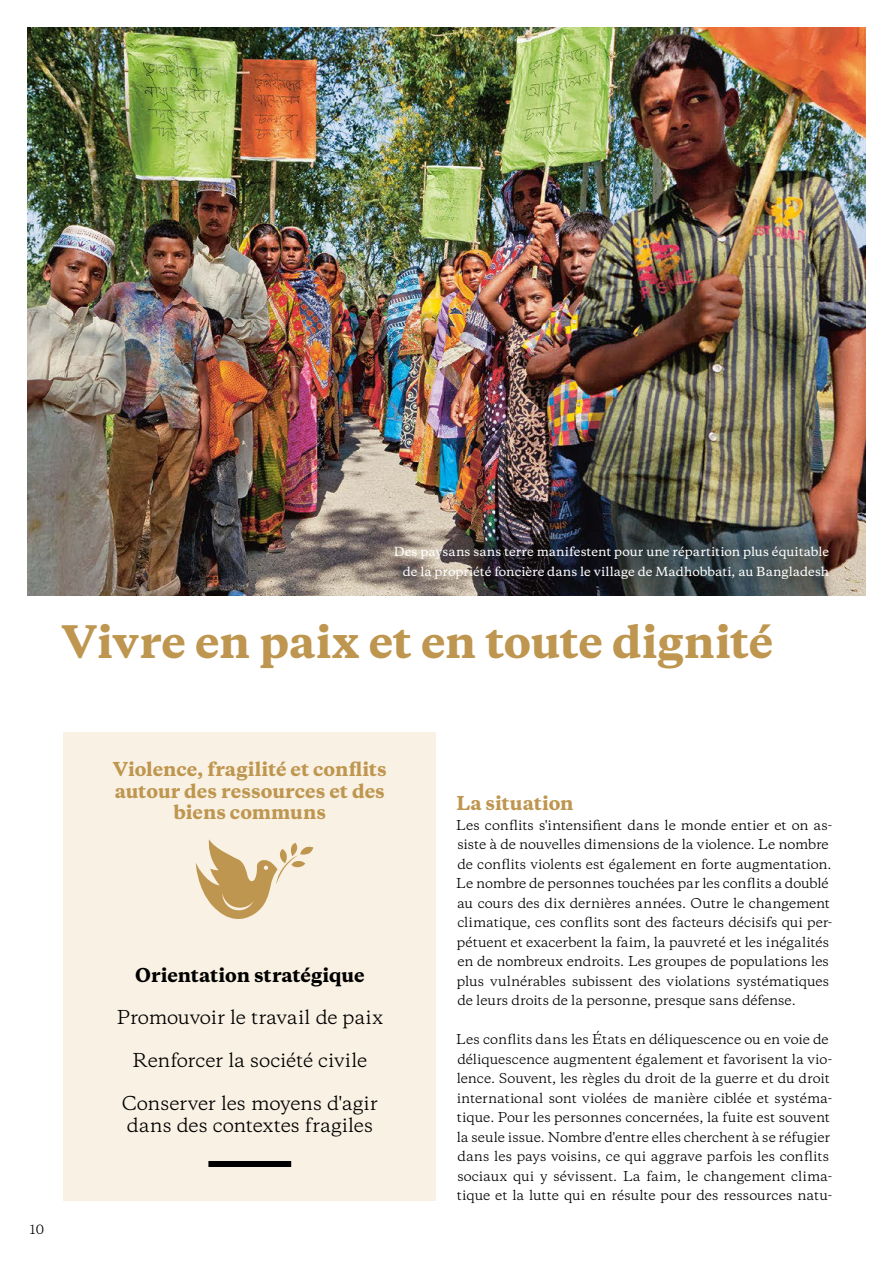
<style>
.page{position:relative;width:893px;height:1263px;background:#fff}
.page>*{position:absolute;margin:0;border:0;box-sizing:border-box;transform-origin:0 0}
.t1{font:800 42px "Galaxie Copernicus";letter-spacing:-.005em;color:#be964f}
.t2{font:18px/21.8px "Galaxie Copernicus";letter-spacing:-.005em;color:#000}
.t3{font:800 18px/21.8px "Galaxie Copernicus";color:#be964f;text-align:center}
.t4{font:800 18px "Galaxie Copernicus";color:#000}
.t5{font:12.75px/19.5px "Galaxie Copernicus";letter-spacing:-.005em;color:#000}
.t6{font:12px "Galaxie Copernicus";color:#000}
.t7{font:500 11.7px/19.5px "Galaxie Copernicus";letter-spacing:.005em;color:#fff;text-align:right}
</style>
<div class="page">
<div style="left:64px;top:732px;width:372px;height:468px;background:#f9f1e3"></div>
<svg style="left:196px;top:839px;width:117px;height:80px"></svg>
<div style="left:208px;top:1161px;width:83px;height:6px;background:#000"></div>
<img style="left:28px;top:27px;width:838px;height:569px">
<p class="t7" style="left:394px;top:542px;width:437px">Des paysans sans terre manifestent pour une répartition plus équitable de la propriété foncière dans le village de Madhobbati, au Bangladesh</p>
<h1 class="t1" style="left:62px;top:614px;width:713px">Vivre en paix et en toute dignité</h1>
<p class="t6" style="left:30px;top:1221px;width:16px">10</p>
<h2 class="t3" style="left:113px;top:758px;width:276px">Violence, fragilité et conflits autour des ressources et des biens communs</h2>
<h2 class="t4" style="left:135px;top:963px;width:231px">Orientation stratégique</h2>
<h2 class="t2" style="left:117px;top:1007px;width:268px">Promouvoir le travail de paix</h2>
<h2 class="t2" style="left:133px;top:1050px;width:236px">Renforcer la société civile</h2>
<h2 class="t2" style="left:122px;top:1092px;width:258px">Conserver les moyens d'agir dans des contextes fragiles</h2>
<h2 class="t3" style="left:456px;top:793px;width:119px">La situation</h2>
<p class="t5" style="left:456px;top:815px;width:377px">Les conflits s'intensifient dans le monde entier et on as&shy;siste à de nouvelles dimensions de la violence. Le nombre de conflits violents est également en forte augmentation.<br>Le nombre de personnes touchées par les conflits a doublé au cours des dix dernières années. Outre le changement climatique, ces conflits sont des facteurs décisifs qui per&shy;pétuent et exacerbent la faim, la pauvreté et les inégalités en de nombreux endroits. Les groupes de populations les plus vulnérables subissent des violations systématiques de leurs droits de la personne, presque sans défense.</p>
<p class="t5" style="left:456px;top:1030px;width:377px">Les conflits dans les États en déliquescence ou en voie de déliquescence augmentent également et favorisent la vio&shy;lence. Souvent, les règles du droit de la guerre et du droit international sont violées de manière ciblée et systéma&shy;tique. Pour les personnes concernées, la fuite est souvent la seule issue. Nombre d'entre elles cherchent à se réfugier dans les pays voisins, ce qui aggrave parfois les conflits sociaux qui y sévissent. La faim, le changement clima&shy;tique et la lutte qui en résulte pour des ressources natu-</p>
</div>
